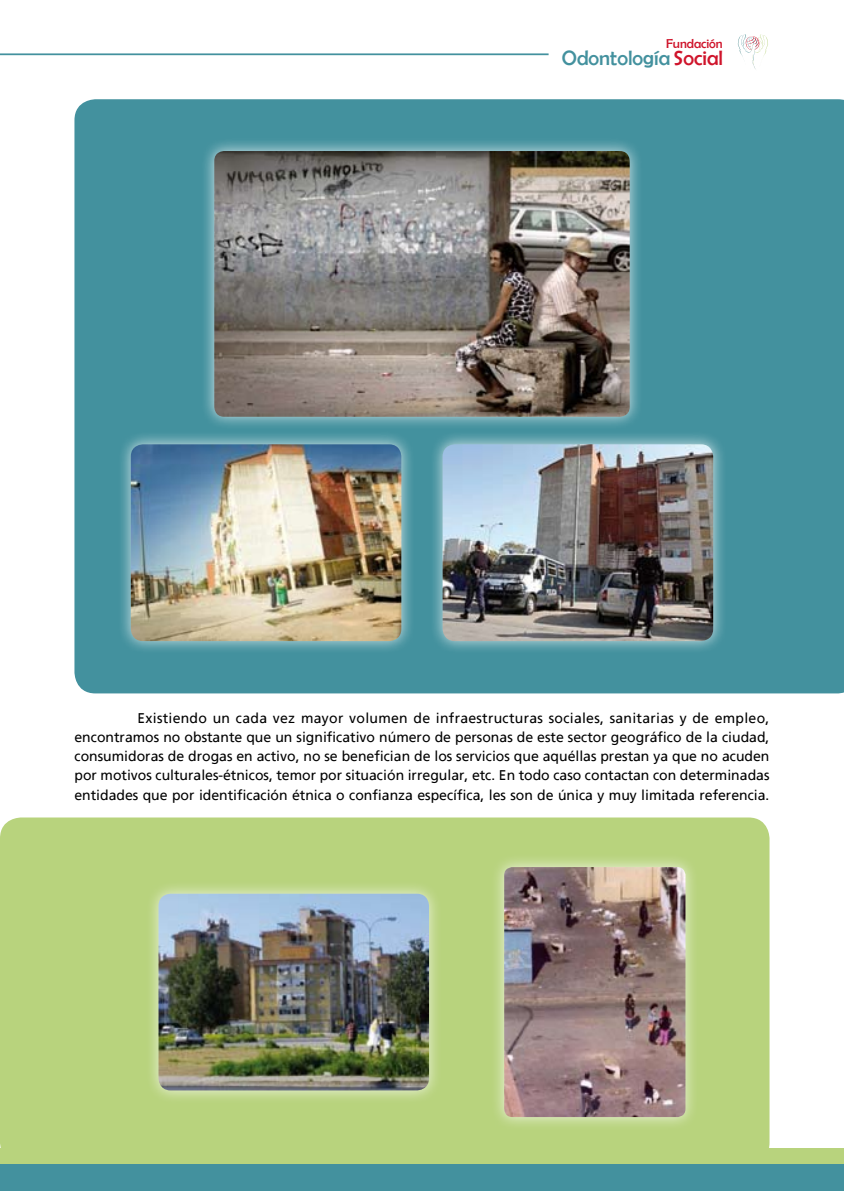
<style>
.page{position:relative;width:844px;height:1191px;background:#fff}
.page>*{position:absolute;margin:0;border:0;box-sizing:border-box;transform-origin:0 0}
.t1{font:20.82px "Berlin Sans FB";color:#43919e}
.t2{font:14px/19.2px "Frutiger Linotype";color:#000;text-align:justify}
.t3{font:12.95px "Berlin Sans FB";color:#cf142b}
.s1{color:#cf142b}
</style>
<div class="page">
<div style="left:0;top:1148px;width:843px;height:43px;background:#b8d37d"></div>
<div style="left:0;top:1164px;width:843px;height:27px;background:#43919e"></div>
<svg style="left:737px;top:34px;width:30px;height:35px"></svg>
<hr style="left:0;top:53px;width:548px;height:2px;background:#43919e">
<div style="left:74px;top:99px;width:769px;height:594px;background:#43919e"></div>
<div style="left:0;top:817px;width:769px;height:346px;background:#b8d37d;border-radius:21px"></div>
<div style="left:200px;top:137px;width:451px;height:301px;background:#fff;opacity:.75"></div>
<img style="left:214px;top:151px;width:415px;height:266px">
<div style="left:116px;top:430px;width:306px;height:232px;background:#fff;opacity:.75"></div>
<img style="left:131px;top:444px;width:270px;height:197px">
<div style="left:428px;top:430px;width:306px;height:232px;background:#fff;opacity:.75"></div>
<img style="left:442px;top:444px;width:271px;height:197px">
<div style="left:144px;top:879px;width:306px;height:232px;background:#fff;opacity:.75"></div>
<img style="left:158px;top:893px;width:271px;height:197px">
<div style="left:490px;top:853px;width:216px;height:285px;background:#fff;opacity:.75"></div>
<img style="left:504px;top:867px;width:181px;height:250px">
<p class="t3" style="left:665px;top:37px;width:58px">Fundación</p>
<h1 class="t1" style="left:561px;top:46px;width:163px">Odontología <span class="s1">Social</span></h1>
<p class="t2" style="left:74px;top:708px;width:696px;text-indent:63px">Existiendo un cada vez mayor volumen de infraestructuras sociales, sanitarias y de empleo, encontramos no obstante que un significativo número de personas de este sector geográfico de la ciudad, consumidoras de drogas en activo, no se benefician de los servicios que aquéllas prestan ya que no acuden por motivos culturales-étnicos, temor por situación irregular, etc. En todo caso contactan con determinadas entidades que por identificación étnica o confianza específica, les son de única y muy limitada referencia.</p>
</div>
